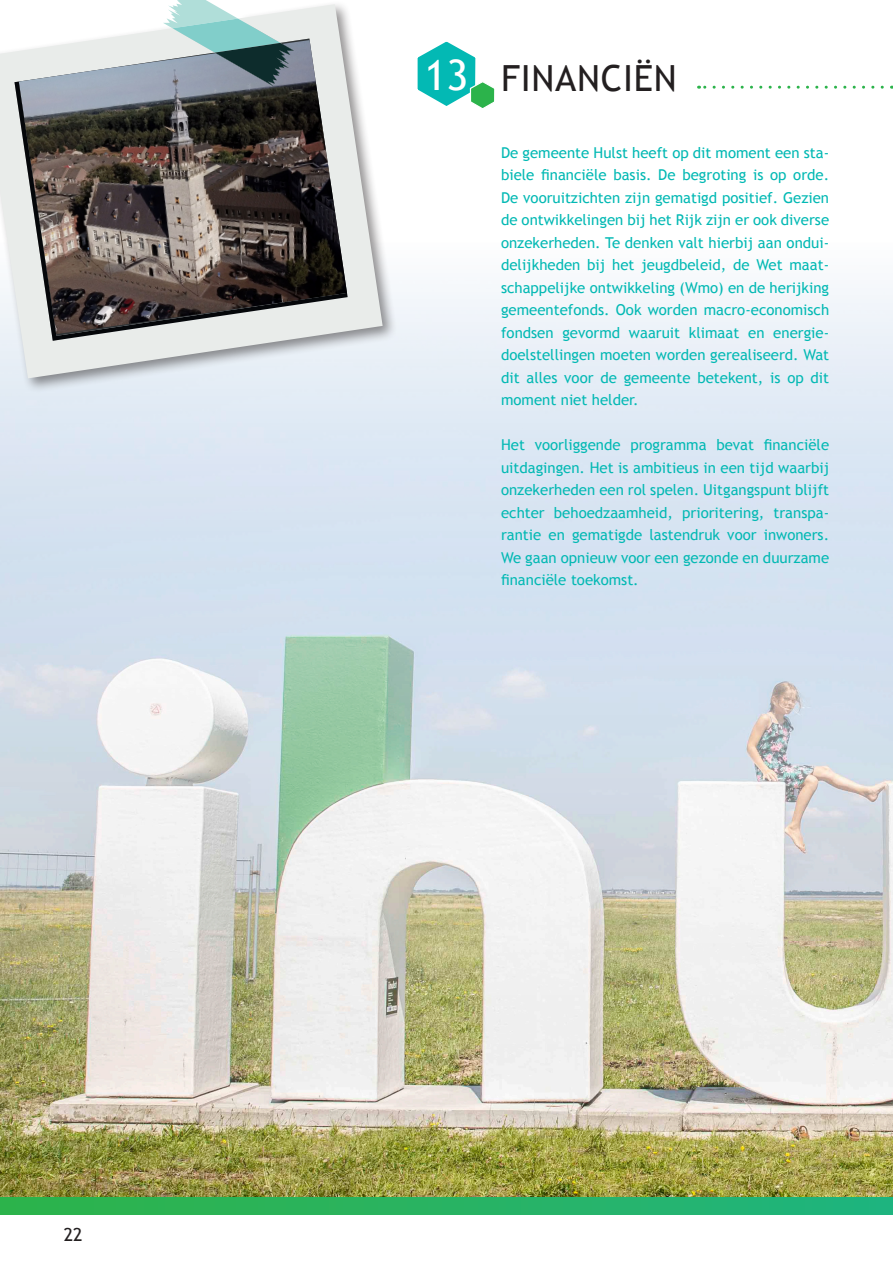
<style>
.page{position:relative;width:893px;height:1263px;background:#fff}
.page>*{position:absolute;margin:0;border:0;box-sizing:border-box;transform-origin:0 0}
.t1{font:42px "Trebuchet MS";color:#fff}
.t2{font:36px "Trebuchet MS";letter-spacing:.02em;color:#231f20}
.t3{font:18px "Trebuchet MS";color:#231f20}
.t4{font:15px/22.5px "Trebuchet MS";color:#03b9b4;text-align:justify}
</style>
<div class="page">
<div style="left:0;top:1197px;width:893px;height:17px;background:linear-gradient(to right,#2fb349,#20b47e)"></div>
<img style="left:0;top:288px;width:893px;height:909px">
<svg style="left:417px;top:41px;width:78px;height:67px"></svg>
<svg style="left:698px;top:86px;width:184px;height:3px"></svg>
<div style="left:0;top:0;width:397px;height:393px;background:#231f20;opacity:.5"></div>
<svg style="left:0;top:4px;width:383px;height:374px"></svg>
<img style="left:19px;top:40px;width:328px;height:42px">
<svg style="left:14px;top:82px;width:334px;height:259px;background:#6a6461"></svg>
<svg style="left:163px;top:0;width:131px;height:86px;background:#9cb5b8"></svg>
<p class="t3" style="left:64px;top:1224px;width:20px">22</p>
<p class="t1" style="left:424px;top:50px;width:46px">13</p>
<p class="t2" style="left:501px;top:57px;width:177px">FINANCIËN</p>
<p class="t4" style="left:501px;top:141px;width:330px">De gemeente Hulst heeft op dit moment een sta&shy;biele financiële basis. De begroting is op orde.<br>De vooruitzichten zijn gematigd positief. Gezien de ontwikkelingen bij het Rijk zijn er ook diverse onzekerheden. Te denken valt hierbij aan ondui&shy;delijkheden bij het jeugdbeleid, de Wet maat&shy;schappelijke ontwikkeling (Wmo) en de herijking gemeentefonds. Ook worden macro-economisch fondsen gevormd waaruit klimaat en energie&shy;doelstellingen moeten worden gerealiseerd. Wat dit alles voor de gemeente betekent, is op dit moment niet helder.</p>
<p class="t4" style="left:501px;top:434px;width:330px">Het voorliggende programma bevat financiële uitdagingen. Het is ambitieus in een tijd waarbij onzekerheden een rol spelen. Uitgangspunt blijft echter behoedzaamheid, prioritering, transpa&shy;rantie en gematigde lastendruk voor inwoners.<br>We gaan opnieuw voor een gezonde en duurzame financiële toekomst.</p>
</div>
